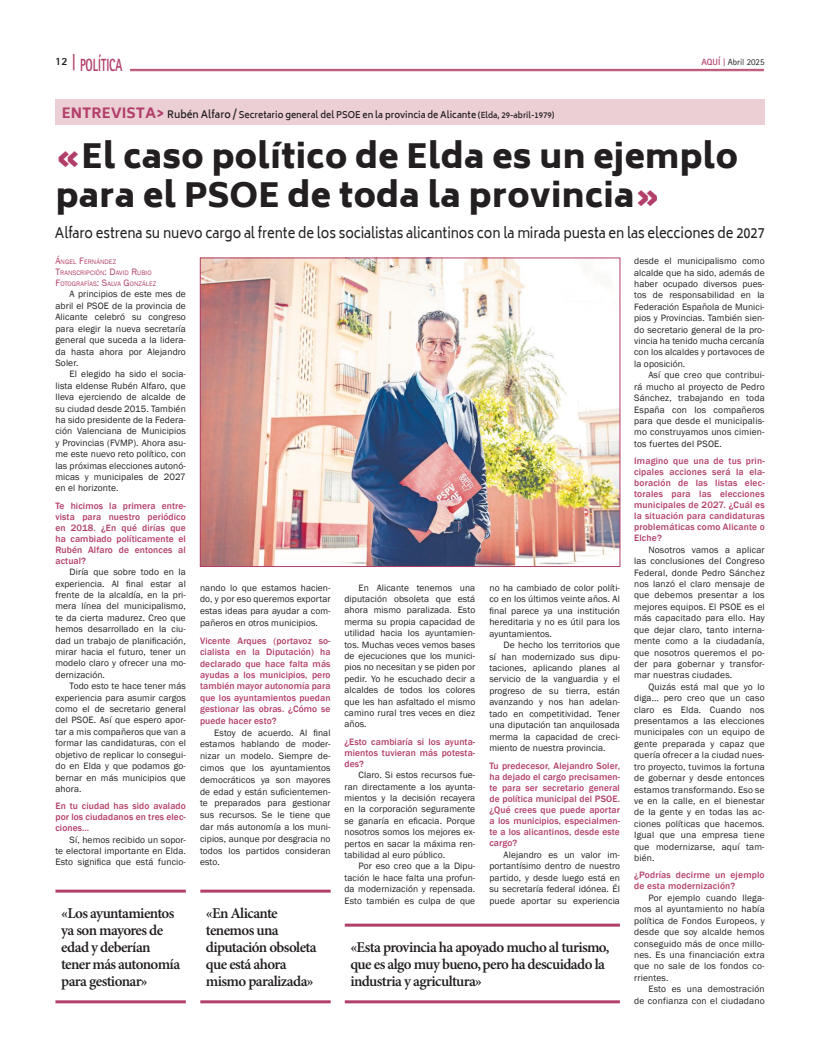
<style>
.page{position:relative;width:820px;height:1049px;background:#fff}
.page>*{position:absolute;margin:0;border:0;box-sizing:border-box;transform-origin:0 0}
.t1{font:900 33px/39.6px "Biryani";letter-spacing:.01em;color:#231f20}
.t2{font:800 17.6px "Rotis Sans Serif Std";color:#b23f6a;scale:.64 1}
.t3{font:600 15px/17px "Minion Pro";letter-spacing:-.04em;color:#231f20}
.t4{font:14px "Biryani";letter-spacing:-.01em;color:#231f20;scale:.93 1}
.t5{font:800 11px "Rotis Sans Serif Std";color:#231f20}
.t6{font:9.5px/11.4px "Franklin Gothic";letter-spacing:.01em;color:#231f20;text-align:justify}
.t7{font:500 9.5px/11px "Franklin Gothic";letter-spacing:.01em;color:#b23f6a;text-align:justify}
.t8{font:600 9px "Biryani";color:#231f20}
.t9{font:9px "Rotis Sans Serif Std";color:#231f20}
.t10{font:6.7px/11px "Franklin Gothic";letter-spacing:.015em;color:#b23f6a}
.s1{font-size:18.2px}
.s2{font-weight:700;color:#b23f6a}
.s3{font-family:"Rotis Serif Std";font-weight:700;color:#b23f6a}
.s4{font-weight:800;font-size:14px;color:#b23f6a}
.s5{font-size:10px}
.s6{font-size:8px}
.s7{color:#b23f6a}
.s8{font-size:9.5px}
</style>
<div class="page">
<img style="left:202px;top:259px;width:416px;height:306px">
<div style="left:200px;top:257px;width:420px;height:310px;border:1px solid #b23f6a"></div>
<hr style="left:130px;top:69px;width:633px;height:1px;background:#b23f6a">
<hr style="left:130px;top:71px;width:633px;height:1px;background:#b23f6a">
<hr style="left:55px;top:889px;width:131px;height:3px;background:#b23f6a">
<hr style="left:55px;top:1000px;width:131px;height:3px;background:#b23f6a">
<hr style="left:200px;top:889px;width:130px;height:3px;background:#b23f6a">
<hr style="left:200px;top:1000px;width:130px;height:3px;background:#b23f6a">
<hr style="left:344px;top:923px;width:275px;height:3px;background:#b23f6a">
<hr style="left:344px;top:1000px;width:275px;height:3px;background:#b23f6a">
<div style="left:55px;top:99px;width:709px;height:26px;background:#eccfd5"></div>
<h2 class="t2" style="left:72px;top:54px;width:81px"><span class="s1">|</span> POLÍTICA</h2>
<p class="t5" style="left:55px;top:54px;width:14px">12</p>
<p class="t9" style="left:701px;top:57px;width:65px"><span class="s2">AQUÍ</span> <span class="s3">|</span> Abril 2025</p>
<p class="t8" style="left:62px;top:109px;width:494px"><span class="s4">ENTREVISTA&gt;</span> <span class="s5">Rubén Alfaro /</span> Secretario general del PSOE en la provincia de Alicante <span class="s6">(Elda, 29-abril-1979)</span></p>
<h1 class="t1" style="left:56px;top:137px;width:683px"><span class="s7">«</span>El caso político de Elda es un ejemplo para el PSOE de toda la provincia<span class="s7">»</span></h1>
<h3 class="t4" style="left:55px;top:225px;width:764px">Alfaro estrena su nuevo cargo al frente de los socialistas alicantinos con la mirada puesta en las elecciones de 2027</h3>
<p class="t10" style="left:55px;top:256px;width:102px"><span class="s8">Á</span>NGEL <span class="s8">F</span>ERNÁNDEZ<br><span class="s8">T</span>RANSCRIPCIÓN<span class="s8">: D</span>AVID <span class="s8">R</span> UBIO<br><span class="s8">F</span>OTOGRAFÍAS<span class="s8">: S</span>ALVA <span class="s8">G</span> ONZÁLEZ</p>
<p class="t6" style="left:55px;top:289px;width:132px;text-indent:14px">A principios de este mes de abril el PSOE de la provincia de Alicante celebró su congreso para elegir la nueva secretaría general que suceda a la lidera&shy;da hasta ahora por Alejandro Soler.</p>
<p class="t6" style="left:55px;top:369px;width:132px;text-indent:14px">El elegido ha sido el socia&shy;lista eldense Rubén Alfaro, que lleva ejerciendo de alcalde de su ciudad desde 2015. También ha sido presidente de la Federa&shy;ción Valenciana de Municipios y Provincias (FVMP). Ahora asu&shy;me este nuevo reto político, con las próximas elecciones autonó&shy;micas y municipales de 2027 en el horizonte.</p>
<p class="t7" style="left:55px;top:500px;width:132px">Te hicimos la primera entre&shy;vista para nuestro periódico en 2018. ¿En qué dirías que ha cambiado políticamente el Rubén Alfaro de entonces al actual?</p>
<p class="t6" style="left:55px;top:566px;width:132px;text-indent:14px">Diría que sobre todo en la experiencia. Al final estar al frente de la alcaldía, en la pri&shy;mera línea del municipalismo, te da cierta madurez. Creo que hemos desarrollado en la ciu&shy;dad un trabajo de planificación, mirar hacia el futuro, tener un modelo claro y ofrecer una mo&shy;dernización.</p>
<p class="t6" style="left:55px;top:680px;width:132px;text-indent:14px">Todo esto te hace tener más experiencia para asumir cargos como el de secretario general del PSOE. Así que espero apor&shy;tar a mis compañeros que van a formar las candidaturas, con el objetivo de replicar lo consegui&shy;do en Elda y que podamos go&shy;bernar en más municipios que ahora.</p>
<p class="t7" style="left:55px;top:800px;width:132px">En tu ciudad has sido avalado por los ciudadanos en tres elec&shy;ciones…</p>
<p class="t6" style="left:55px;top:834px;width:132px;text-indent:14px">Sí, hemos recibido un sopor&shy;te electoral importante en Elda.<br>Esto significa que está funcio-</p>
<p class="t6" style="left:200px;top:582px;width:132px;line-height:11.8px">nando lo que estamos hacien&shy;do, y por eso queremos exportar estas ideas para ayudar a com&shy;pañeros en otros municipios.</p>
<p class="t7" style="left:200px;top:635px;width:132px;line-height:11.4px">Vicente Arques (portavoz so&shy;cialista en la Diputación) ha declarado que hace falta más ayudas a los municipios, pero también mayor autonomía para que los ayuntamientos puedan gestionar las obras. ¿Cómo se puede hacer esto?</p>
<p class="t6" style="left:200px;top:727px;width:132px;line-height:11.8px;text-indent:14px">Estoy de acuerdo. Al final estamos hablando de moder&shy;nizar un modelo. Siempre de&shy;cimos que los ayuntamientos democráticos ya son mayores de edad y están suficientemen&shy;te preparados para gestionar sus recursos. Se le tiene que dar más autonomía a los muni&shy;cipios, aunque por desgracia no todos los partidos consideran esto.</p>
<h3 class="t3" style="left:61px;top:905px;width:120px">«Los ayuntamientos ya son mayores de edad y deberían tener más autonomía para gestionar»</h3>
<h3 class="t3" style="left:206px;top:905px;width:112px">«En Alicante tenemos una diputación obsoleta que está ahora mismo paralizada»</h3>
<p class="t6" style="left:344px;top:582px;width:132px;text-indent:14px">En Alicante tenemos una diputación obsoleta que está ahora mismo paralizada. Esto merma su propia capacidad de utilidad hacia los ayuntamien&shy;tos. Muchas veces vemos bases de ejecuciones que los munici&shy;pios no necesitan y se piden por pedir. Yo he escuchado decir a alcaldes de todos los colores que les han asfaltado el mismo camino rural tres veces en diez años.</p>
<p class="t7" style="left:344px;top:736px;width:132px">¿Esto cambiaría si los ayunta&shy;mientos tuvieran más potesta&shy;des?</p>
<p class="t6" style="left:344px;top:769px;width:132px;text-indent:14px">Claro. Si estos recursos fue&shy;ran directamente a los ayunta&shy;mientos y la decisión recayera en la corporación seguramente se ganaría en eficacia. Porque nosotros somos los mejores ex&shy;pertos en sacar la máxima ren&shy;tabilidad al euro público.</p>
<p class="t6" style="left:344px;top:861px;width:132px;text-indent:14px">Por eso creo que a la Dipu&shy;tación le hace falta una profun&shy;da modernización y repensada.<br>Esto también es culpa de que</p>
<p class="t6" style="left:489px;top:582px;width:132px">no ha cambiado de color políti&shy;co en los últimos veinte años. Al final parece ya una institución hereditaria y no es útil para los ayuntamientos.</p>
<p class="t6" style="left:489px;top:639px;width:132px;text-indent:14px">De hecho los territorios que sí han modernizado sus dipu&shy;taciones, aplicando planes al servicio de la vanguardia y el progreso de su tierra, están avanzando y nos han adelan&shy;tado en competitividad. Tener una diputación tan anquilosada merma la capacidad de creci&shy;miento de nuestra provincia.</p>
<p class="t7" style="left:489px;top:760px;width:132px">Tu predecesor, Alejandro Soler, ha dejado el cargo precisamen&shy;te para ser secretario general de política municipal del PSOE. ¿Qué crees que puede aportar a los municipios, especialmen&shy;te a los alicantinos, desde este cargo?</p>
<p class="t6" style="left:489px;top:849px;width:132px;text-indent:14px">Alejandro es un valor im&shy;portantísimo dentro de nuestro partido, y desde luego está en su secretaría federal idónea. Él puede aportar su experiencia</p>
<h3 class="t3" style="left:350px;top:939px;width:260px">«Esta provincia ha apoyado mucho al turismo, que es algo muy bueno, pero ha descuidado la industria y agricultura»</h3>
<p class="t6" style="left:634px;top:255px;width:132px">desde el municipalismo como alcalde que ha sido, además de haber ocupado diversos pues&shy;tos de responsabilidad en la Federación Española de Munici&shy;pios y Provincias. También sien&shy;do secretario general de la pro&shy;vincia ha tenido mucha cercanía con los alcaldes y portavoces de la oposición.</p>
<p class="t6" style="left:634px;top:370px;width:132px;text-indent:14px">Así que creo que contribui&shy;rá mucho al proyecto de Pedro Sánchez, trabajando en toda España con los compañeros para que desde el municipalis&shy;mo construyamos unos cimien&shy;tos fuertes del PSOE.</p>
<p class="t7" style="left:634px;top:455px;width:132px">Imagino que una de tus prin&shy;cipales acciones será la ela&shy;boración de las listas elec&shy;torales para las elecciones municipales de 2027. ¿Cuál es la situación para candidaturas problemáticas como Alicante o Elche?</p>
<p class="t6" style="left:634px;top:544px;width:132px;text-indent:14px">Nosotros vamos a aplicar las conclusiones del Congreso Federal, donde Pedro Sánchez nos lanzó el claro mensaje de que debemos presentar a los mejores equipos. El PSOE es el más capacitado para ello. Hay que dejar claro, tanto interna&shy;mente como a la ciudadanía, que nosotros queremos el po&shy;der para gobernar y transfor&shy;mar nuestras ciudades.</p>
<p class="t6" style="left:634px;top:681px;width:132px;text-indent:14px">Quizás está mal que yo lo diga… pero creo que un caso claro es Elda. Cuando nos presentamos a las elecciones municipales con un equipo de gente preparada y capaz que quería ofrecer a la ciudad nues&shy;tro proyecto, tuvimos la fortuna de gobernar y desde entonces estamos transformando. Eso se ve en la calle, en el bienestar de la gente y en todas las ac&shy;ciones políticas que hacemos.<br>Igual que una empresa tiene que modernizarse, aquí tam&shy;bién.</p>
<p class="t7" style="left:634px;top:870px;width:132px">¿Podrías decirme un ejemplo de esta modernización?</p>
<p class="t6" style="left:634px;top:892px;width:132px;text-indent:14px">Por ejemplo cuando llega&shy;mos al ayuntamiento no había política de Fondos Europeos, y desde que soy alcalde hemos conseguido más de once millo&shy;nes. Es una financiación extra que no sale de los fondos co&shy;rrientes.</p>
<p class="t6" style="left:634px;top:983px;width:132px;text-align:right">Esto es una demostración<br>de confianza con el ciudadano</p>
</div>
